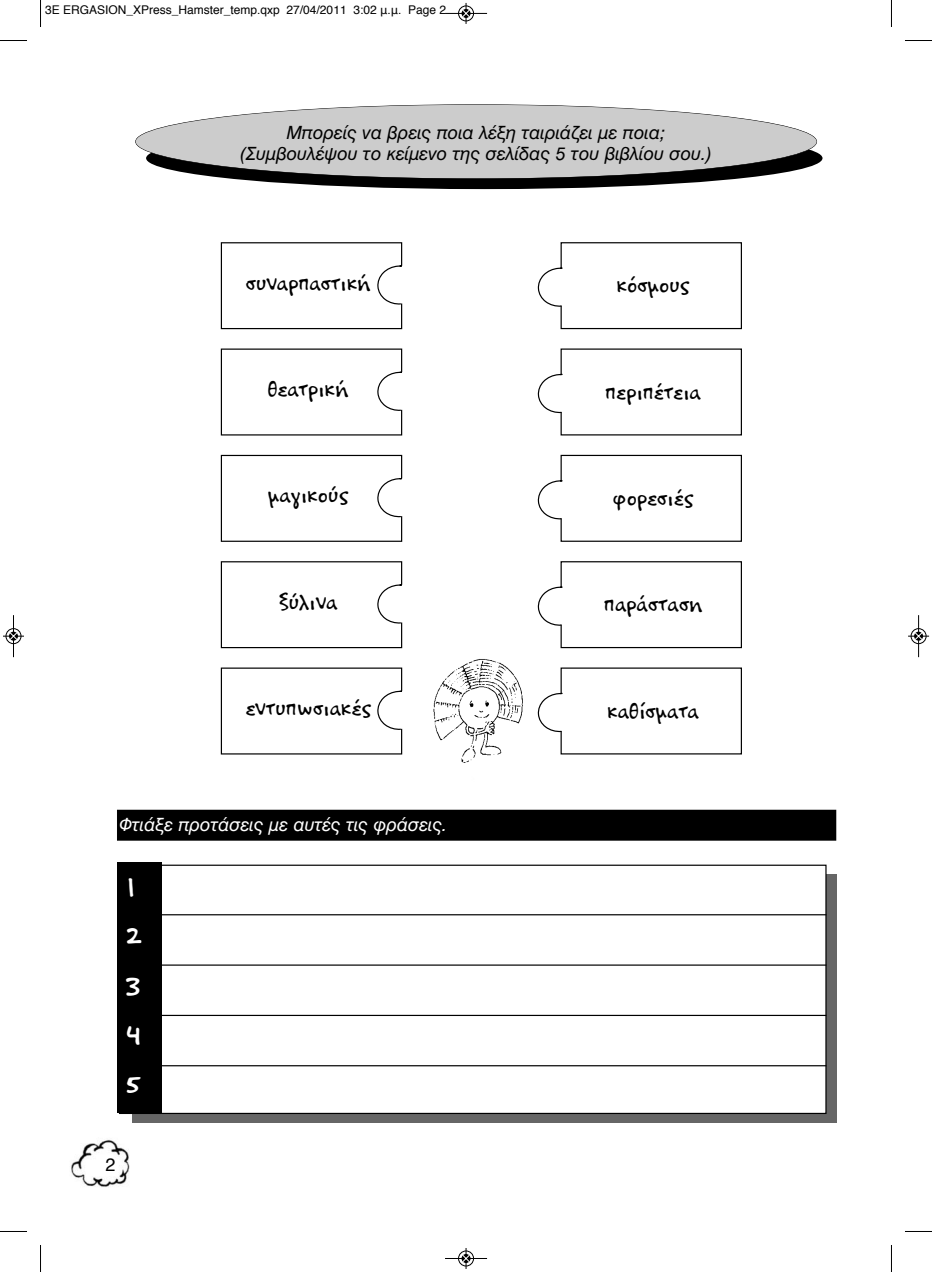
<style>
.page{position:relative;width:932px;height:1272px;background:#fff}
.page>*{position:absolute;margin:0;border:0;box-sizing:border-box;transform-origin:0 0}
.t1{font:800 28.35px/49.5px "PF Papernote";color:#fff}
.t2{font:300 25.5px "PF Papernote";color:#000}
.t3{font:18px/21.6px "UB Helvetica Italic";color:#000;text-align:center}
.t4{font:18px "UB Helvetica Italic";color:#fff}
.t5{font:18px "Helvetica";color:#000}
.t6{font:12px "Helvetica";color:#000}
</style>
<div class="page">
<svg style="left:132px;top:874px;width:704px;height:249px;background:#646464"></svg>
<div style="left:118px;top:810px;width:717px;height:30px;background:#000"></div>
<img style="left:71px;top:1140px;width:59px;height:47px">
<div style="left:120px;top:866px;width:705px;height:246px;background:#fff"></div>
<hr style="left:119px;top:914px;width:707px;height:1px;background:#000">
<hr style="left:119px;top:964px;width:707px;height:1px;background:#000">
<hr style="left:119px;top:1014px;width:707px;height:2px;background:#000">
<hr style="left:119px;top:1065px;width:707px;height:1px;background:#000">
<div style="left:117px;top:862px;width:44px;height:250px;background:#000"></div>
<div style="left:146px;top:127px;width:676px;height:62px;background:#000;border-radius:50%"></div>
<div style="left:136px;top:105px;width:680px;height:73px;background:#ccc;border-radius:50%"></div>
<img style="left:433px;top:659px;width:90px;height:104px">
<svg style="left:220px;top:242px;width:183px;height:88px"></svg>
<svg style="left:537px;top:242px;width:205px;height:88px"></svg>
<svg style="left:220px;top:348px;width:183px;height:88px"></svg>
<svg style="left:537px;top:348px;width:205px;height:88px"></svg>
<svg style="left:220px;top:454px;width:183px;height:88px"></svg>
<svg style="left:537px;top:454px;width:205px;height:88px"></svg>
<svg style="left:220px;top:561px;width:183px;height:88px"></svg>
<svg style="left:537px;top:561px;width:205px;height:88px"></svg>
<svg style="left:220px;top:667px;width:183px;height:88px"></svg>
<svg style="left:537px;top:667px;width:205px;height:88px"></svg>
<svg style="left:40px;top:0;width:1px;height:27px"></svg>
<svg style="left:0;top:40px;width:27px;height:1px"></svg>
<svg style="left:891px;top:0;width:1px;height:27px"></svg>
<svg style="left:905px;top:40px;width:26px;height:1px"></svg>
<svg style="left:40px;top:1245px;width:1px;height:27px"></svg>
<svg style="left:0;top:1231px;width:27px;height:1px"></svg>
<svg style="left:891px;top:1245px;width:1px;height:27px"></svg>
<svg style="left:905px;top:1231px;width:26px;height:1px"></svg>
<div style="left:458px;top:5px;width:16px;height:16px;border:1px solid #fff;border-radius:50%"></div>
<hr style="left:445px;top:13px;width:42px;height:1px;background:#000">
<div style="left:458px;top:6px;width:15px;height:15px;border:1px solid #000;border-radius:50%"></div>
<svg style="left:462px;top:3px;width:8px;height:21px"></svg>
<div style="left:458px;top:1250px;width:16px;height:16px;border:1px solid #fff;border-radius:50%"></div>
<hr style="left:445px;top:1258px;width:42px;height:1px;background:#000">
<div style="left:458px;top:1250px;width:15px;height:16px;border:1px solid #000;border-radius:50%"></div>
<svg style="left:462px;top:1248px;width:8px;height:21px"></svg>
<hr style="left:13px;top:615px;width:1px;height:42px;background:#000">
<div style="left:6px;top:628px;width:15px;height:16px;border:1px solid #000;border-radius:50%"></div>
<svg style="left:3px;top:632px;width:21px;height:8px"></svg>
<hr style="left:918px;top:615px;width:1px;height:42px;background:#000">
<div style="left:910px;top:628px;width:16px;height:16px;border:1px solid #000;border-radius:50%"></div>
<svg style="left:908px;top:632px;width:20px;height:8px"></svg>
<p class="t6" style="left:45px;top:4px;width:402px">3E ERGASION_XPress_Hamster_temp.qxp 27/04/2011 3:02 μ.μ. Page 2</p>
<p class="t3" style="left:240px;top:121px;width:474px">Μπορείς να βρεις ποια λέξη ταιριάζει με ποια; (Συμβουλέψου το κείμενο της σελίδας 5 του βιβλίου σου.)</p>
<p class="t2" style="left:245px;top:269px;width:127px">συναρπαστική</p>
<p class="t2" style="left:616px;top:272px;width:75px">κόσμους</p>
<p class="t2" style="left:267px;top:376px;width:83px">θεατρική</p>
<p class="t2" style="left:605px;top:378px;width:97px">περιπέτεια</p>
<p class="t2" style="left:268px;top:482px;width:82px">μαγικούς</p>
<p class="t2" style="left:612px;top:485px;width:82px">φορεσιές</p>
<p class="t2" style="left:279px;top:588px;width:60px">ξύλινα</p>
<p class="t2" style="left:604px;top:591px;width:99px">παράσταση</p>
<p class="t2" style="left:245px;top:695px;width:127px">εντυπωσιακές</p>
<p class="t2" style="left:607px;top:697px;width:93px">καθίσματα</p>
<p class="t4" style="left:119px;top:813px;width:329px">Φτιάξε προτάσεις με αυτές τις φράσεις.</p>
<p class="t1" style="left:126px;top:862px;width:17px">1<br>2<br>3<br>4<br>5</p>
<p class="t5" style="left:106px;top:1157px;width:12px">2</p>
</div>
